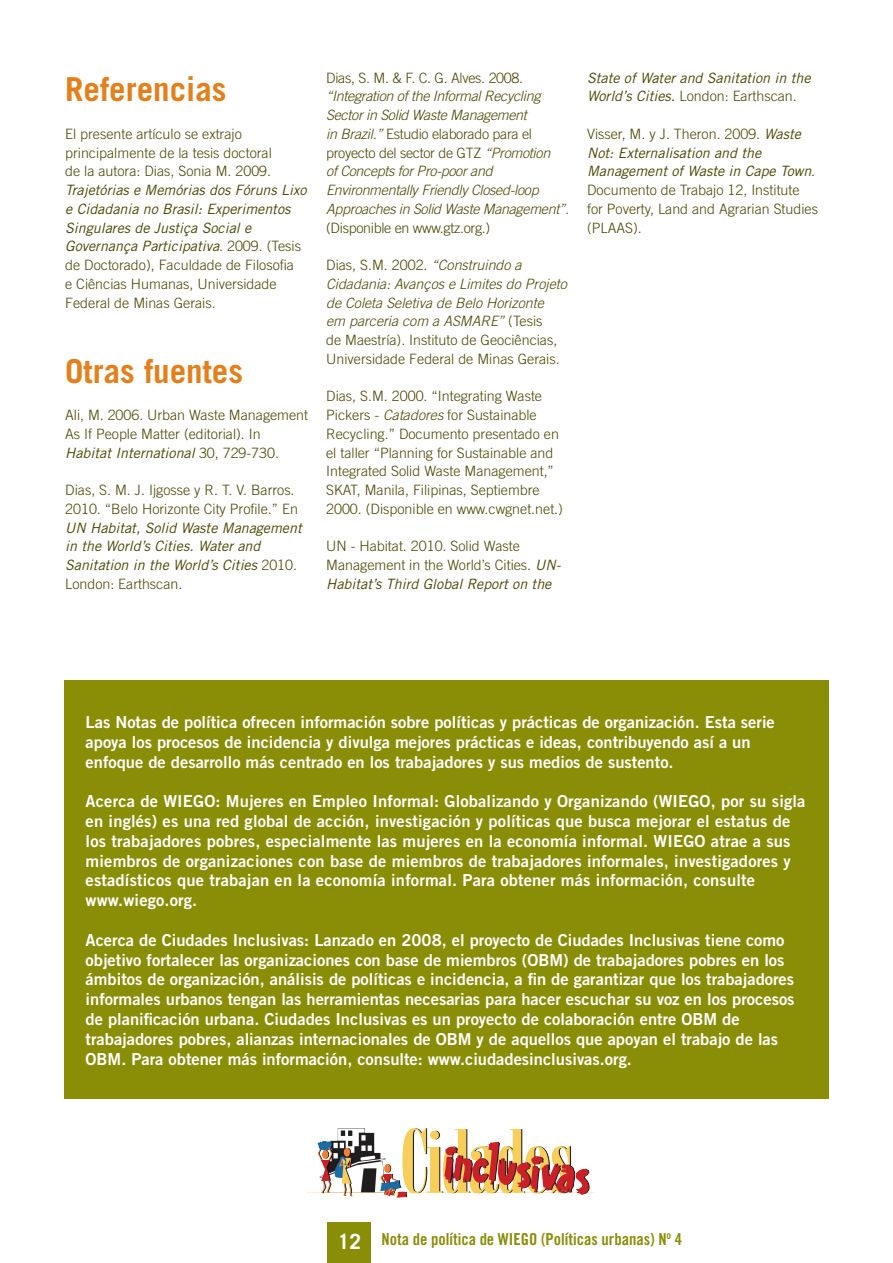
<style>
.page{position:relative;width:893px;height:1263px;background:#fff}
.page>*{position:absolute;margin:0;border:0;box-sizing:border-box;transform-origin:0 0}
.Headimg1{font:700 33px "Trade Gothic";color:#e4801b}
.WiEGO_blurb{font:16.5px/19.8px "Trade Gothic Bold Two";color:#fff}
.t1{font:16.5px "Trade Gothic Bold Cond Twenty";color:#8a8d06}
.Body1{font:300 14.25px/18.8px "Trade Gothic";color:#494600}
.Body1-2{font:italic 300 14.25px/18.8px "Trade Gothic";letter-spacing:-.02em;color:#494600}
.Body1-3{font:italic 300 14.25px/18.8px "Trade Gothic";color:#494600}
.Body1-4{font:italic 14.25px/18.8px "Trade Gothic";color:#494600}
.s1{font-weight:400;font-style:italic}
.s2{font-style:normal}
.s3{font-style:italic}
.s4{font-weight:300;font-style:normal}
.s5{font-family:"Trade Gothic";font-weight:700;font-size:21px;color:#fff}
</style>
<div class="page">
<div style="left:327px;top:1222px;width:44px;height:41px;background:#8a8d06"></div>
<img style="left:307px;top:1128px;width:287px;height:69px">
<div style="left:64px;top:680px;width:765px;height:419px;background:#8a8d06"></div>
<p class="Headimg1" style="left:65px;top:69px;width:163px">Referencias</p>
<p class="Body1" style="left:65px;top:124px;width:243px">El presente artículo se extrajo principalmente de la tesis doctoral<br>de la autora: Dias, Sonia M. 2009.<br><span class="s1">Trajetórias e Memórias dos Fóruns Lixo e Cidadania no Brasil: Experimentos Singulares de Justiça Social e Governança Participativa</span>. 2009. (Tesis de Doctorado), Faculdade de Filosofia<br>e Ciências Humanas, Universidade Federal de Minas Gerais.</p>
<p class="Headimg1" style="left:65px;top:350px;width:179px">Otras fuentes</p>
<p class="Body1" style="left:65px;top:405px;width:244px">Ali, M. 2006. Urban Waste Management<br>As If People Matter (editorial). In<br><span class="s1">Habitat International</span> 30, 729-730.</p>
<p class="Body1" style="left:65px;top:480px;width:238px">Dias, S. M. J. Ijgosse y R. T. V. Barros.<br>2010. “Belo Horizonte City Profile.” En <span class="s1">UN Habitat, Solid Waste Management in the World’s Cities. Water and Sanitation in the World’s Cities</span> 2010.<br>London: Earthscan.</p>
<p class="Body1-2" style="left:326px;top:68px;width:244px"><span class="s2">Dias, S. M. &amp; F. C. G. Alves. 2008. </span>“Integration of the Informal Recycling Sector in Solid Waste Management<br>in Brazil.” <span class="s2">Estudio elaborado para el proyecto del sector de GTZ</span> “Promotion<br>of Concepts for Pro-poor and Environmentally Friendly Closed-loop Approaches in Solid Waste Management”. <span class="s2">(Disponible en www.gtz.org.)</span></p>
<p class="Body1-3" style="left:326px;top:255px;width:242px"><span class="s2">Dias, S.M. 2002.</span> “Construindo a Cidadania: Avanços e Limites do Projeto de Coleta Seletiva de Belo Horizonte<br>em parceria com a ASMARE” <span class="s2">(Tesis<br>de Maestría). Instituto de Geociências, Universidade Federal de Minas Gerais.</span></p>
<p class="Body1" style="left:326px;top:387px;width:238px">Dias, S.M. 2000. “Integrating Waste Pickers - <span class="s3">Catadores</span> for Sustainable Recycling.” Documento presentado en el taller “Planning for Sustainable and Integrated Solid Waste Management,” SKAT, Manila, Filipinas, Septiembre 2000. (Disponible en www.cwgnet.net.)</p>
<p class="Body1" style="left:326px;top:537px;width:236px">UN - Habitat. 2010. Solid Waste<br>Management in the World’s Cities. <span class="s1">UN-<br>Habitat’s Third Global Report on the</span></p>
<p class="Body1-4" style="left:587px;top:68px;width:225px">State of Water and Sanitation in the<br>World’s Cities. <span class="s4">London: Earthscan.</span></p>
<p class="Body1" style="left:587px;top:124px;width:232px">Visser, M. y J. Theron. 2009. <span class="s1">Waste<br>Not: Externalisation and the<br>Management of Waste in Cape Town</span>.<br>Documento de Trabajo 12, Institute for Poverty, Land and Agrarian Studies (PLAAS).</p>
<p class="WiEGO_blurb" style="left:86px;top:712px;width:691px">Las Notas de política ofrecen información sobre políticas y prácticas de organización. Esta serie apoya los procesos de incidencia y divulga mejores prácticas e ideas, contribuyendo así a un enfoque de desarrollo más centrado en los trabajadores y sus medios de sustento.</p>
<p class="WiEGO_blurb" style="left:86px;top:791px;width:721px">Acerca de WIEGO: Mujeres en Empleo Informal: Globalizando y Organizando (WIEGO, por su sigla en inglés) es una red global de acción, investigación y políticas que busca mejorar el estatus de los trabajadores pobres, especialmente las mujeres en la economía informal. WIEGO atrae a sus miembros de organizaciones con base de miembros de trabajadores informales, investigadores y estadísticos que trabajan en la economía informal. Para obtener más información, consulte www.wiego.org.</p>
<p class="WiEGO_blurb" style="left:86px;top:930px;width:710px">Acerca de Ciudades Inclusivas: Lanzado en 2008, el proyecto de Ciudades Inclusivas tiene como objetivo fortalecer las organizaciones con base de miembros (OBM) de trabajadores pobres en los ámbitos de organización, análisis de políticas e incidencia, a fin de garantizar que los trabajadores informales urbanos tengan las herramientas necesarias para hacer escuchar su voz en los procesos de planificación urbana. Ciudades Inclusivas es un proyecto de colaboración entre OBM de trabajadores pobres, alianzas internacionales de OBM y de aquellos que apoyan el trabajo de las OBM. Para obtener más información, consulte: www.ciudadesinclusivas.org.</p>
<p class="t1" style="left:338px;top:1229px;width:346px"><span class="s5">12</span> Nota de política de WIEGO (Políticas urbanas) N<sup>o</sup> 4</p>
</div>
